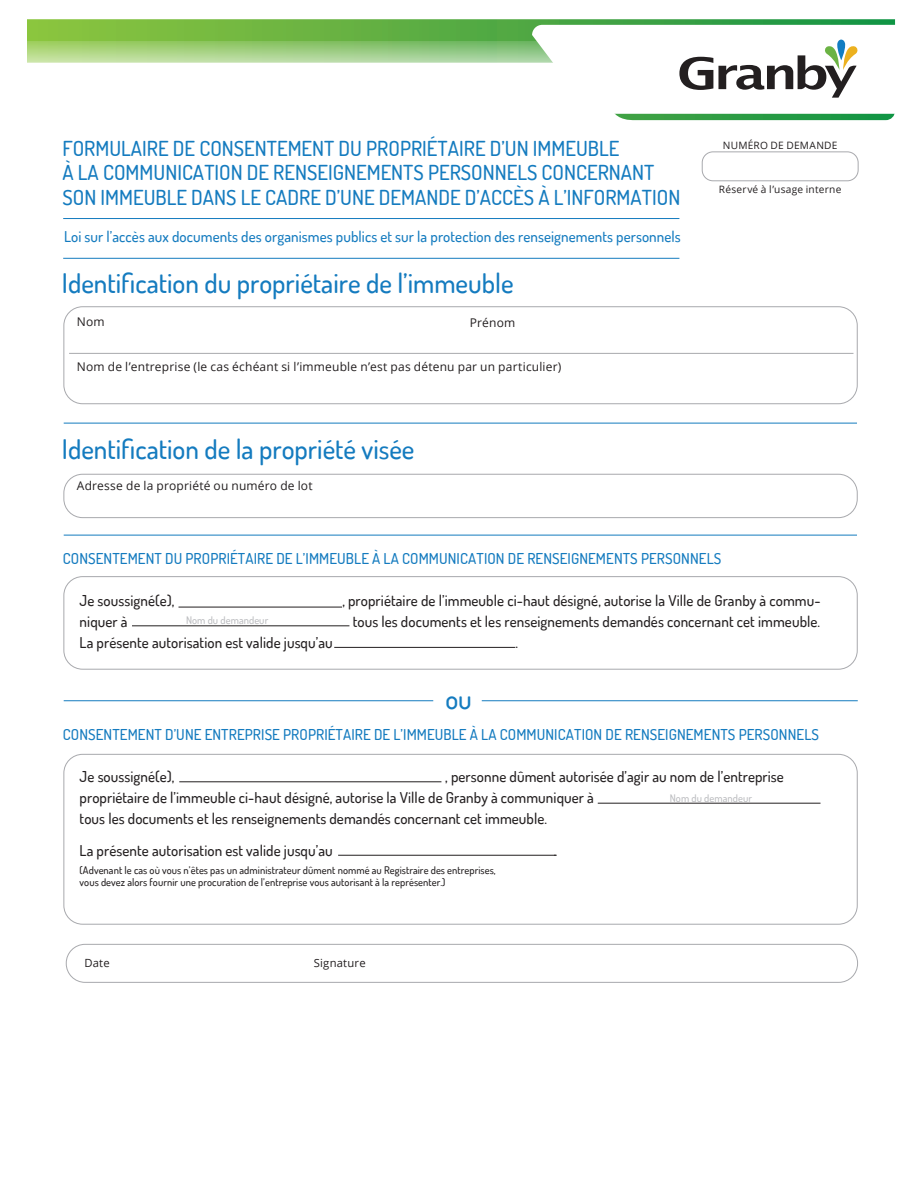
<style>
.page{position:relative;width:918px;height:1188px;background:#fff}
.page>*{position:absolute;margin:0;border:0;box-sizing:border-box;transform-origin:0 0}
.t1{font:500 27px "Dosis";color:#147bbf}
.t2{font:500 20.7px/24.8px "Dosis";color:#147bbf}
.t3{font:500 15px/21px "Dosis";letter-spacing:.005em;color:#231f20}
.t4{font:500 15px "Dosis";letter-spacing:.005em;color:#147bbf}
.t5{font:12px "Open Sans";letter-spacing:.015em;color:#231f20}
.t6{font:11.25px "Open Sans";letter-spacing:.015em;color:#231f20}
.t7{font:500 10.5px/12px "Dosis";letter-spacing:.005em;color:#231f20}
.t8{font:500 10.5px "Dosis";letter-spacing:.005em;color:#bcbdc0}
.t9{font:10.2px "Open Sans";letter-spacing:.025em;color:#231f20}
</style>
<div class="page">
<div style="left:63px;top:306px;width:795px;height:98px;border:1px solid #a8a9ad;border-radius:19px"></div>
<div style="left:63px;top:474px;width:795px;height:44px;border:1px solid #a8a9ad;border-radius:19px"></div>
<div style="left:63px;top:576px;width:795px;height:94px;border:1px solid #a8a9ad;border-radius:19px"></div>
<hr style="left:64px;top:700px;width:369px;height:1px;background:#147bbf">
<hr style="left:482px;top:700px;width:376px;height:1px;background:#147bbf">
<hr style="left:64px;top:535px;width:793px;height:1px;background:#147bbf">
<hr style="left:64px;top:423px;width:793px;height:1px;background:#147bbf">
<div style="left:66px;top:944px;width:792px;height:39px;border:1px solid #a8a9ad;border-radius:19px"></div>
<svg style="left:27px;top:19px;width:868px;height:101px"></svg>
<svg style="left:27px;top:41px;width:505px;height:48px"></svg>
<div style="left:702px;top:151px;width:157px;height:30px;border:1px solid #a8a9ad;border-radius:11px"></div>
<hr style="left:63px;top:218px;width:616px;height:1px;background:#147bbf">
<hr style="left:63px;top:258px;width:616px;height:1px;background:#147bbf">
<hr style="left:69px;top:353px;width:784px;height:1px;background:#a8a9ad">
<hr style="left:179px;top:607px;width:163px;height:1px;background:#231f20">
<hr style="left:132px;top:626px;width:217px;height:1px;background:#231f20">
<hr style="left:334px;top:647px;width:181px;height:1px;background:#231f20">
<div style="left:63px;top:754px;width:795px;height:171px;border:1px solid #a8a9ad;border-radius:19px"></div>
<hr style="left:179px;top:782px;width:262px;height:1px;background:#231f20">
<hr style="left:598px;top:803px;width:223px;height:1px;background:#231f20">
<hr style="left:338px;top:855px;width:219px;height:1px;background:#231f20">
<svg style="left:532px;top:25px;width:363px;height:89px"></svg>
<h2 class="t2" style="left:62px;top:135px;width:619px">FORMULAIRE DE CONSENTEMENT DU PROPRIÉTAIRE D’UN IMMEUBLE<br>À LA COMMUNICATION DE RENSEIGNEMENTS PERSONNELS CONCERNANT<br>SON IMMEUBLE DANS LE CADRE D’UNE DEMANDE D’ACCÈS À L’INFORMATION</h2>
<p class="t9" style="left:723px;top:138px;width:116px">NUMÉRO DE DEMANDE</p>
<p class="t9" style="left:719px;top:182px;width:124px">Réservé à l’usage interne</p>
<p class="t4" style="left:64px;top:226px;width:618px">Loi sur l’accès aux documents des organismes publics et sur la protection des renseignements personnels</p>
<h1 class="t1" style="left:62px;top:266px;width:453px">Identification du propriétaire de l’immeuble</h1>
<p class="t5" style="left:77px;top:313px;width:29px">Nom</p>
<p class="t5" style="left:470px;top:314px;width:47px">Prénom</p>
<p class="t5" style="left:77px;top:358px;width:486px">Nom de l’entreprise (le cas échéant si l’immeuble n’est pas détenu par un particulier)</p>
<h1 class="t1" style="left:62px;top:432px;width:354px">Identification de la propriété visée</h1>
<p class="t5" style="left:77px;top:477px;width:237px">Adresse de la propriété ou numéro de lot</p>
<p class="t4" style="left:63px;top:548px;width:660px">CONSENTEMENT DU PROPRIÉTAIRE DE L’IMMEUBLE À LA COMMUNICATION DE RENSEIGNEMENTS PERSONNELS</p>
<p class="t3" style="left:80px;top:589px;width:96px">Je soussigné(e),</p>
<p class="t3" style="left:342px;top:589px;width:480px">, propriétaire de l’immeuble ci-haut désigné, autorise la Ville de Granby à commu-</p>
<p class="t3" style="left:80px;top:610px;width:50px">niquer à</p>
<p class="t3" style="left:353px;top:610px;width:469px">tous les documents et les renseignements demandés concernant cet immeuble.</p>
<p class="t3" style="left:80px;top:631px;width:255px">La présente autorisation est valide jusqu’au</p>
<p class="t3" style="left:516px;top:631px;width:4px">.</p>
<p class="t8" style="left:186px;top:613px;width:84px">Nom du demandeur</p>
<h1 class="t1" style="left:445px;top:681px;width:28px">ou</h1>
<p class="t4" style="left:63px;top:725px;width:758px">CONSENTEMENT D’UNE ENTREPRISE PROPRIÉTAIRE DE L’IMMEUBLE À LA COMMUNICATION DE RENSEIGNEMENTS PERSONNELS</p>
<p class="t3" style="left:80px;top:766px;width:96px">Je soussigné(e),</p>
<p class="t3" style="left:80px;top:766px;width:706px;text-indent:366px">, personne dûment autorisée d’agir au nom de l’entreprise propriétaire de l’immeuble ci-haut désigné, autorise la Ville de Granby à communiquer à<br>tous les documents et les renseignements demandés concernant cet immeuble.</p>
<p class="t3" style="left:80px;top:839px;width:255px">La présente autorisation est valide jusqu’au</p>
<p class="t3" style="left:554px;top:839px;width:4px">.</p>
<p class="t7" style="left:80px;top:863px;width:418px">(Advenant le cas où vous n’êtes pas un administrateur dûment nommé au Registraire des entreprises, vous devez alors fournir une procuration de l’entreprise vous autorisant à la représenter.)</p>
<p class="t8" style="left:670px;top:791px;width:84px">Nom du demandeur</p>
<p class="t6" style="left:84px;top:956px;width:27px">Date</p>
<p class="t6" style="left:314px;top:956px;width:53px">Signature</p>
</div>
